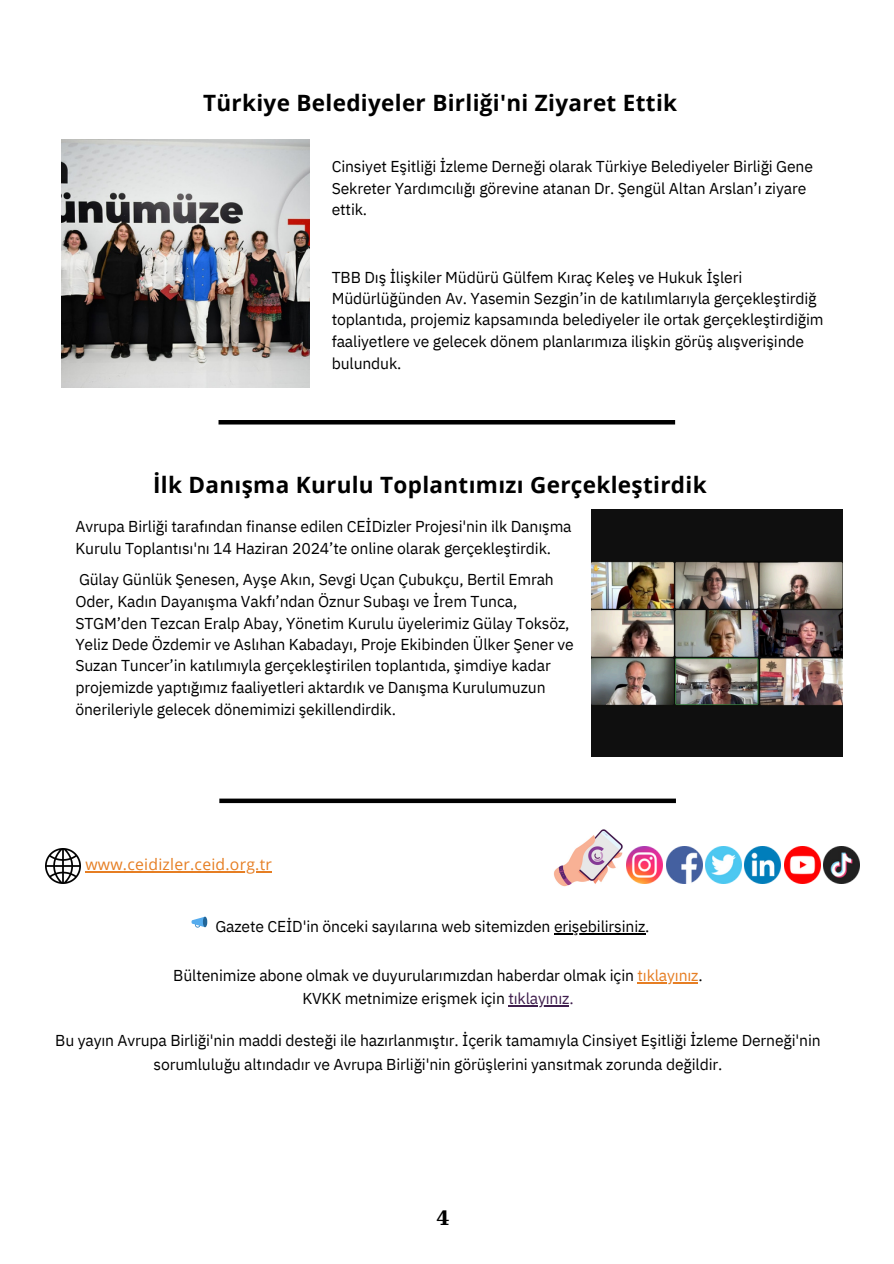
<style>
.page{position:relative;width:894px;height:1264px;background:#fff}
.page>*{position:absolute;margin:0;border:0;box-sizing:border-box;transform-origin:0 0}
.t1{font:700 22.5px "Open Sans";letter-spacing:.015em;color:#000}
.t2{font:700 19.5px "DejaVu Serif";color:#000}
.t3{font:15.75px/21.3px "IBM Plex Sans";letter-spacing:-.01em;color:#000}
.t4{font:15.75px "Open Sans";letter-spacing:.015em;color:#e67e23}
.s1{color:#e67e23}
.s2{color:#3f1e4d}
</style>
<div class="page">
<img style="left:61px;top:139px;width:248px;height:248px">
<img style="left:591px;top:509px;width:250px;height:248px">
<img style="left:626px;top:847px;width:36px;height:36px">
<img style="left:666px;top:847px;width:36px;height:36px">
<img style="left:705px;top:847px;width:36px;height:36px">
<img style="left:744px;top:847px;width:36px;height:36px">
<img style="left:784px;top:847px;width:36px;height:36px">
<img style="left:823px;top:847px;width:36px;height:36px">
<img style="left:45px;top:848px;width:35px;height:35px">
<img style="left:554px;top:829px;width:69px;height:58px">
<hr style="left:85px;top:871px;width:187px;height:1px;background:#e67e23">
<hr style="left:554px;top:933px;width:91px;height:1px;background:#000">
<hr style="left:637px;top:982px;width:61px;height:1px;background:#e67e23">
<hr style="left:508px;top:1005px;width:61px;height:1px;background:#3f1e4d">
<div style="left:219px;top:798px;width:456px;height:5px;background:#000"></div>
<hr style="left:218px;top:420px;width:457px;height:4px;background:#000">
<p class="t1" style="left:203px;top:87px;width:475px">Türkiye Belediyeler Birliği'ni Ziyaret Ettik</p>
<p class="t3" style="left:331px;top:156px;width:482px">Cinsiyet Eşitliği İzleme Derneği olarak Türkiye Belediyeler Birliği Gene<br>Sekreter Yardımcılığı görevine atanan Dr. Şengül Altan Arslan’ı ziyare ettik.</p>
<p class="t3" style="left:331px;top:266px;width:412px">TBB Dış İlişkiler Müdürü Gülfem Kıraç Keleş ve Hukuk İşleri</p>
<p class="t3" style="left:331px;top:287px;width:486px">Müdürlüğünden Av. Yasemin Sezgin’in de katılımlarıyla gerçekleştirdiğ</p>
<p class="t3" style="left:331px;top:309px;width:493px">toplantıda, projemiz kapsamında belediyeler ile ortak gerçekleştirdiğim</p>
<p class="t3" style="left:331px;top:330px;width:474px">faaliyetlere ve gelecek dönem planlarımıza ilişkin görüş alışverişinde</p>
<p class="t3" style="left:331px;top:352px;width:71px">bulunduk.</p>
<p class="t1" style="left:153px;top:468px;width:555px">İlk Danışma Kurulu Toplantımızı Gerçekleştirdik</p>
<p class="t3" style="left:75px;top:514px;width:497px;line-height:22.5px">Avrupa Birliği tarafından finanse edilen CEİDizler Projesi'nin ilk Danışma<br>Kurulu Toplantısı'nı 14 Haziran 2024’te online olarak gerçekleştirdik.</p>
<p class="t3" style="left:79px;top:568px;width:476px">Gülay Günlük Şenesen, Ayşe Akın, Sevgi Uçan Çubukçu, Bertil Emrah</p>
<p class="t3" style="left:75px;top:590px;width:443px">Oder, Kadın Dayanışma Vakfı’ndan Öznur Subaşı ve İrem Tunca,</p>
<p class="t3" style="left:75px;top:612px;width:495px">STGM’den Tezcan Eralp Abay, Yönetim Kurulu üyelerimiz Gülay Toksöz,</p>
<p class="t3" style="left:75px;top:633px;width:500px">Yeliz Dede Özdemir ve Aslıhan Kabadayı, Proje Ekibinden Ülker Şener ve</p>
<p class="t3" style="left:75px;top:654px;width:477px">Suzan Tuncer’in katılımıyla gerçekleştirilen toplantıda, şimdiye kadar</p>
<p class="t3" style="left:75px;top:676px;width:471px">projemizde yaptığımız faaliyetleri aktardık ve Danışma Kurulumuzun</p>
<p class="t3" style="left:75px;top:698px;width:322px">önerileriyle gelecek dönemimizi şekillendirdik.</p>
<p class="t4" style="left:85px;top:853px;width:188px">www.ceidizler.ceid.org.tr</p>
<p class="t3" style="left:215px;top:915px;width:435px">Gazete CEİD'in önceki sayılarına web sitemizden erişebilirsiniz.</p>
<p class="t3" style="left:173px;top:964px;width:531px">Bültenimize abone olmak ve duyurularımızdan haberdar olmak için <span class="s1">tıklayınız</span>.</p>
<p class="t3" style="left:302px;top:987px;width:273px">KVKK metnimize erişmek için <span class="s2">tıklayınız.</span></p>
<p class="t3" style="left:55px;top:1028px;width:766px;line-height:23.7px;text-align:center">Bu yayın Avrupa Birliği'nin maddi desteği ile hazırlanmıştır. İçerik tamamıyla Cinsiyet Eşitliği İzleme Derneği'nin sorumluluğu altındadır ve Avrupa Birliği'nin görüşlerini yansıtmak zorunda değildir.</p>
<p class="t2" style="left:436px;top:1206px;width:15px">4</p>
</div>
